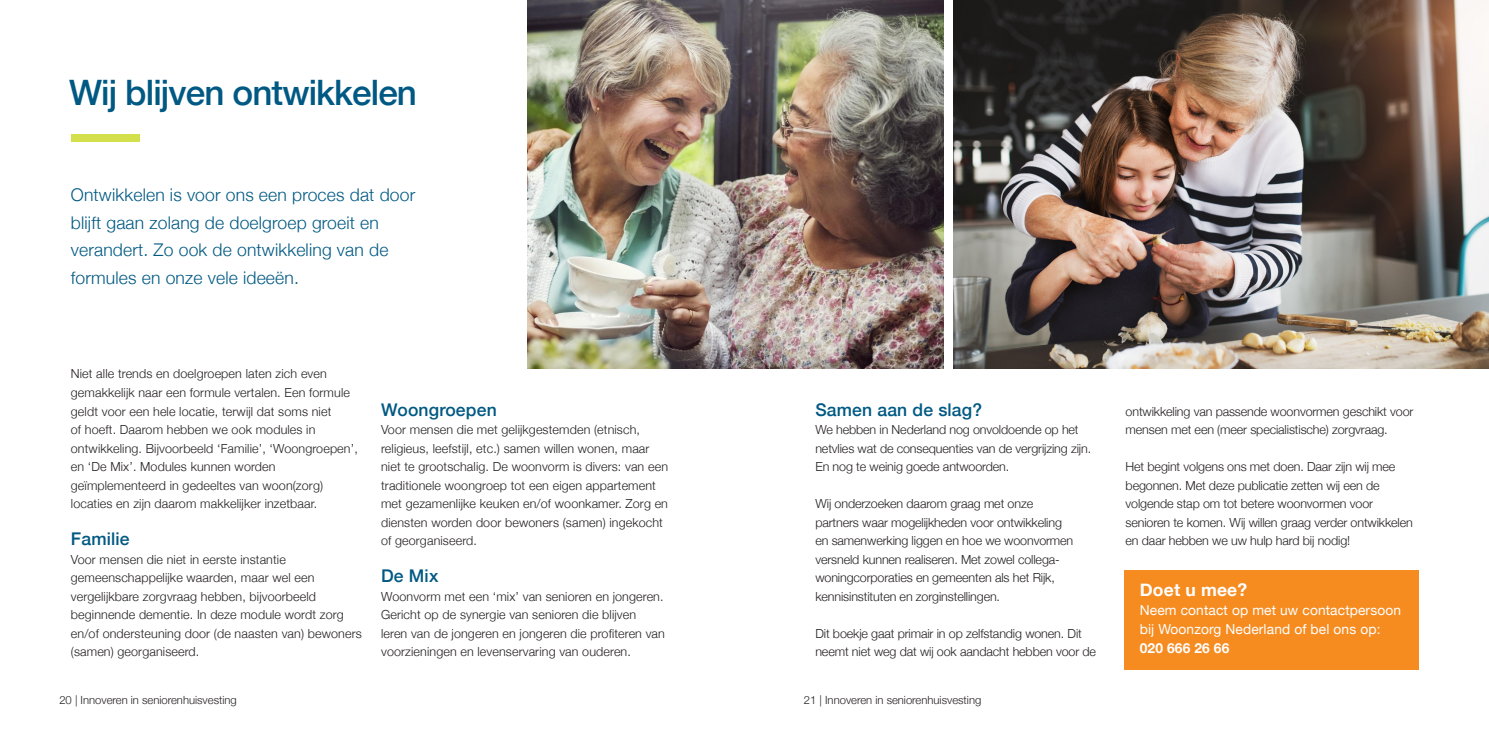
<style>
.page{position:relative;width:1489px;height:745px;background:#fff}
.page>*{position:absolute;margin:0;border:0;box-sizing:border-box;transform-origin:0 0}
.t1{font:500 35px "Helvetica Neue";letter-spacing:-.025em;color:#005983}
.t2{font:300 17.5px/27.5px "Helvetica Neue";letter-spacing:.01em;color:#005983}
.t3{font:500 17.5px "Helvetica Neue";letter-spacing:.01em;color:#005983}
.t4{font:700 17.5px "Helvetica Neue";letter-spacing:.01em;color:#fff}
.t5{font:13.75px/18.8px "Helvetica Neue";letter-spacing:.01em;color:#fff}
.t6{font:700 13.75px "Helvetica Neue";letter-spacing:.01em;color:#fff}
.t7{font:300 12.5px/18.5px "Helvetica Neue";letter-spacing:.01em;color:#231f20}
.t8{font:300 12.5px/18.5px "Helvetica Neue";letter-spacing:-.01em;color:#231f20}
.t9{font:300 11.25px "Helvetica Neue";color:#231f20}
</style>
<div class="page">
<div style="left:1124px;top:569px;width:294px;height:99px;background:#f68b1f"></div>
<img style="left:953px;top:0;width:535px;height:368px">
<img style="left:527px;top:0;width:416px;height:368px">
<div style="left:71px;top:134px;width:69px;height:8px;background:#d4df4c"></div>
<p class="t1" style="left:69px;top:64px;width:349px">Wij blijven ontwikkelen</p>
<p class="t2" style="left:71px;top:180px;width:346px">Ontwikkelen is voor ons een proces dat door blijft gaan zolang de doelgroep groeit en verandert. Zo ook de ontwikkeling van de</p>
<p class="t2" style="left:71px;top:262px;width:229px">formules en onze vele ideeën.</p>
<p class="t7" style="left:71px;top:363px;width:288px">Niet alle trends en doelgroepen laten zich even gemakkelijk naar een formule vertalen. Een formule geldt voor een hele locatie, terwijl dat soms niet<br>of hoeft. Daarom hebben we ook modules in ontwikkeling. Bijvoorbeeld ‘Familie’, ‘Woongroepen’, en ‘De Mix’. Modules kunnen worden geïmplementeerd in gedeeltes van woon(zorg) locaties en zijn daarom makkelijker inzetbaar.</p>
<p class="t3" style="left:71px;top:524px;width:60px">Familie</p>
<p class="t7" style="left:71px;top:548px;width:292px">Voor mensen die niet in eerste instantie gemeenschappelijke waarden, maar wel een vergelijkbare zorgvraag hebben, bijvoorbeeld beginnende dementie. In deze module wordt zorg en/of ondersteuning door (de naasten van) bewoners (samen) georganiseerd.</p>
<p class="t3" style="left:381px;top:395px;width:117px">Woongroepen</p>
<p class="t7" style="left:381px;top:419px;width:288px">Voor mensen die met gelijkgestemden (etnisch, religieus, leefstijl, etc.) samen willen wonen, maar niet te grootschalig. De woonvorm is divers: van een traditionele woongroep tot een eigen appartement met gezamenlijke keuken en/of woonkamer. Zorg en diensten worden door bewoners (samen) ingekocht of georganiseerd.</p>
<p class="t3" style="left:381px;top:561px;width:59px">De Mix</p>
<p class="t7" style="left:381px;top:585px;width:284px">Woonvorm met een ‘mix’ van senioren en jongeren.</p>
<p class="t7" style="left:381px;top:604px;width:285px">Gericht op de synergie van senioren die blijven leren van de jongeren en jongeren die profiteren van voorzieningen en levenservaring van ouderen.</p>
<p class="t3" style="left:815px;top:395px;width:168px">Samen aan de slag?</p>
<p class="t8" style="left:815px;top:419px;width:277px">We hebben in Nederland nog onvoldoende op het netvlies wat de consequenties van de vergrijzing zijn.<br>En nog te weinig goede antwoorden.</p>
<p class="t8" style="left:815px;top:493px;width:259px">Wij onderzoeken daarom graag met onze partners waar mogelijkheden voor ontwikkeling en samenwerking liggen en hoe we woonvormen versneld kunnen realiseren. Met zowel collega&shy;woningcorporaties en gemeenten als het Rijk, kennisinstituten en zorginstellingen.</p>
<p class="t8" style="left:815px;top:622px;width:282px">Dit boekje gaat primair in op zelfstandig wonen. Dit neemt niet weg dat wij ook aandacht hebben voor de</p>
<p class="t9" style="left:59px;top:690px;width:179px">20 | Innoveren in seniorenhuisvesting</p>
<p class="t9" style="left:803px;top:690px;width:179px">21 | Innoveren in seniorenhuisvesting</p>
<p class="t8" style="left:1125px;top:400px;width:289px">ontwikkeling van passende woonvormen geschikt voor mensen met een (meer specialistische) zorgvraag.</p>
<p class="t8" style="left:1125px;top:456px;width:289px">Het begint volgens ons met doen. Daar zijn wij mee begonnen. Met deze publicatie zetten wij een de volgende stap om tot betere woonvormen voor senioren te komen. Wij willen graag verder ontwikkelen en daar hebben we uw hulp hard bij nodig!</p>
<p class="t4" style="left:1139px;top:576px;width:109px">Doet u mee?</p>
<p class="t5" style="left:1139px;top:601px;width:263px">Neem contact op met uw contactpersoon bij Woonzorg Nederland of bel ons op:</p>
<p class="t6" style="left:1139px;top:636px;width:91px">020 666 26 66</p>
</div>
